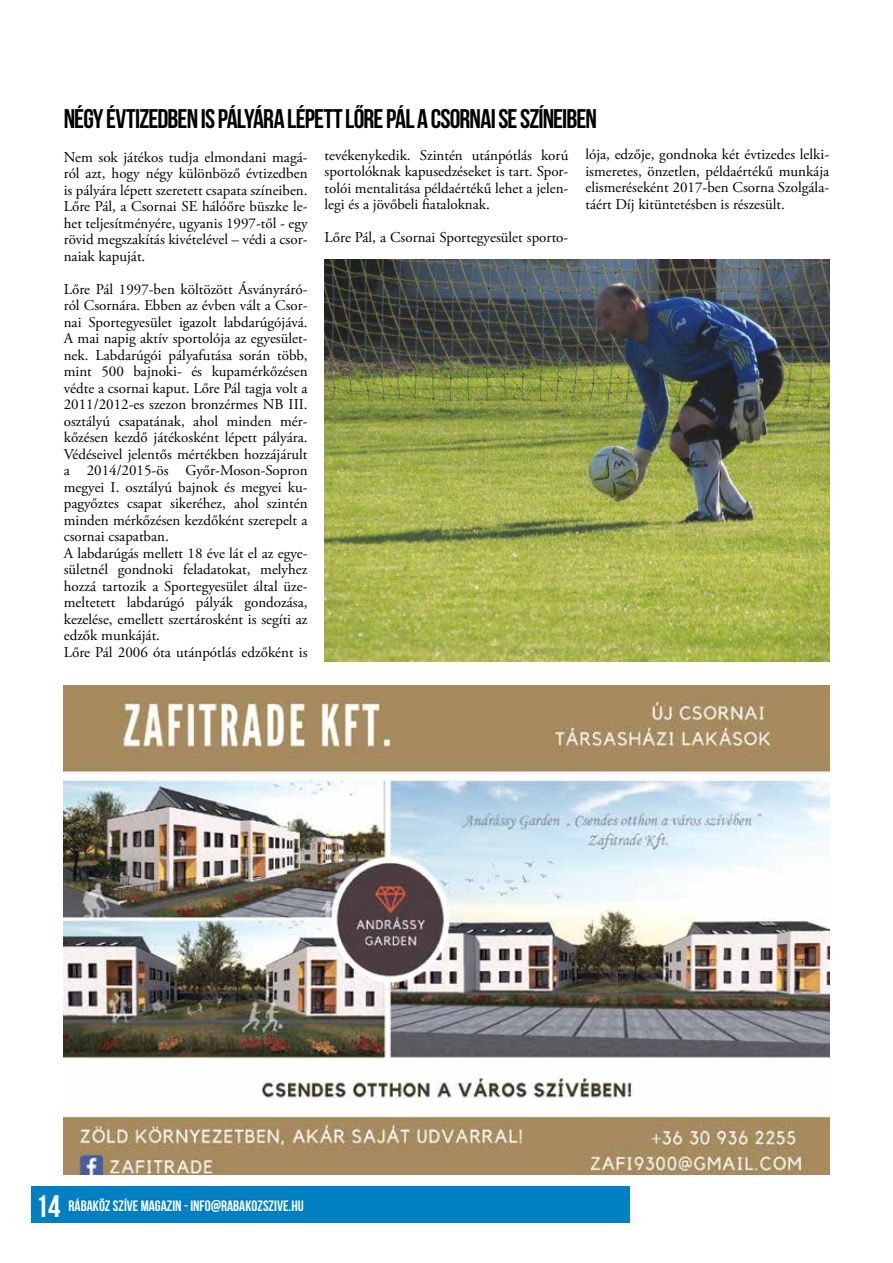
<style>
.page{position:relative;width:893px;height:1263px;background:#fff}
.page>*{position:absolute;margin:0;border:0;box-sizing:border-box;transform-origin:0 0}
.t1{font:27px "Bebas Neue";letter-spacing:-.035em;color:#000}
.t2{font:15px/16.5px "Adobe Garamond Pro";color:#000;text-align:justify}
.t3{font:15px "Bebas Neue";color:#fff}
.s1{font-size:31.05px}
</style>
<div class="page">
<div style="left:31px;top:1187px;width:598px;height:36px;background:#007fc2"></div>
<img style="left:64px;top:686px;width:765px;height:489px">
<img style="left:325px;top:259px;width:504px;height:402px">
<h1 class="t1" style="left:64px;top:104px;width:535px">NÉGY ÉVTIZEDBEN IS PÁLYÁRA LÉPETT LŐRE PÁL A CSORNAI SE SZÍNEIBEN</h1>
<p class="t2" style="left:325px;top:147px;width:245px">tevékenykedik. Szintén utánpótlás korú sportolóknak kapusedzéseket is tart. Spor&shy;tolói mentalitása példaértékű lehet a jelen&shy;legi és a jövőbeli fiataloknak.</p>
<p class="t2" style="left:325px;top:230px;width:245px">Lőre Pál, a Csornai Sportegyesület sporto-</p>
<p class="t2" style="left:585px;top:147px;width:245px">lója, edzője, gondnoka két évtizedes lelki&shy;ismeretes, önzetlen, példaértékű munkája elismeréseként 2017-ben Csorna Szolgála&shy;táért Díj kitüntetésben is részesült.</p>
<p class="t2" style="left:64px;top:149px;width:245px">Nem sok játékos tudja elmondani magá&shy;ról azt, hogy négy különböző évtizedben is pályára lépett szeretett csapata színeiben.<br>Lőre Pál, a Csornai SE hálóőre büszke le&shy;het teljesítményére, ugyanis 1997-től - egy rövid megszakítás kivételével – védi a csor&shy;naiak kapuját.</p>
<p class="t2" style="left:64px;top:281px;width:245px;text-align:left">Lőre Pál 1997-ben költözött Ásványráró&shy;ról Csornára. Ebben az évben vált a Csor&shy;nai Sportegyesület igazolt labdarúgójává.<br>A mai napig aktív sportolója az egyesület&shy;nek. Labdarúgói pályafutása során több, mint 500 bajnoki- és kupamérkőzésen védte a csornai kaput. Lőre Pál tagja volt a 2011/2012-es szezon bronzérmes NB III. osztályú csapatának, ahol minden mér&shy;kőzésen kezdő játékosként lépett pályára.<br>Védéseivel jelentős mértékben hozzájárult a 2014/2015-ös Győr-Moson-Sopron megyei I. osztályú bajnok és megyei ku&shy;pagyőztes csapat sikeréhez, ahol szintén minden mérkőzésen kezdőként szerepelt a csornai csapatban.<br>A labdarúgás mellett 18 éve lát el az egye&shy;sületnél gondnoki feladatokat, melyhez hozzá tartozik a Sportegyesület által üze&shy;meltetett labdarúgó pályák gondozása, kezelése, emellett szertárosként is segíti az edzők munkáját.<br>Lőre Pál 2006 óta utánpótlás edzőként is</p>
<p class="t3" style="left:36px;top:1197px;width:270px"><span class="s1">14</span> RÁBAKÖZ SZÍVE MAGAZIN - INFO@RABAKOZSZIVE.HU</p>
</div>
